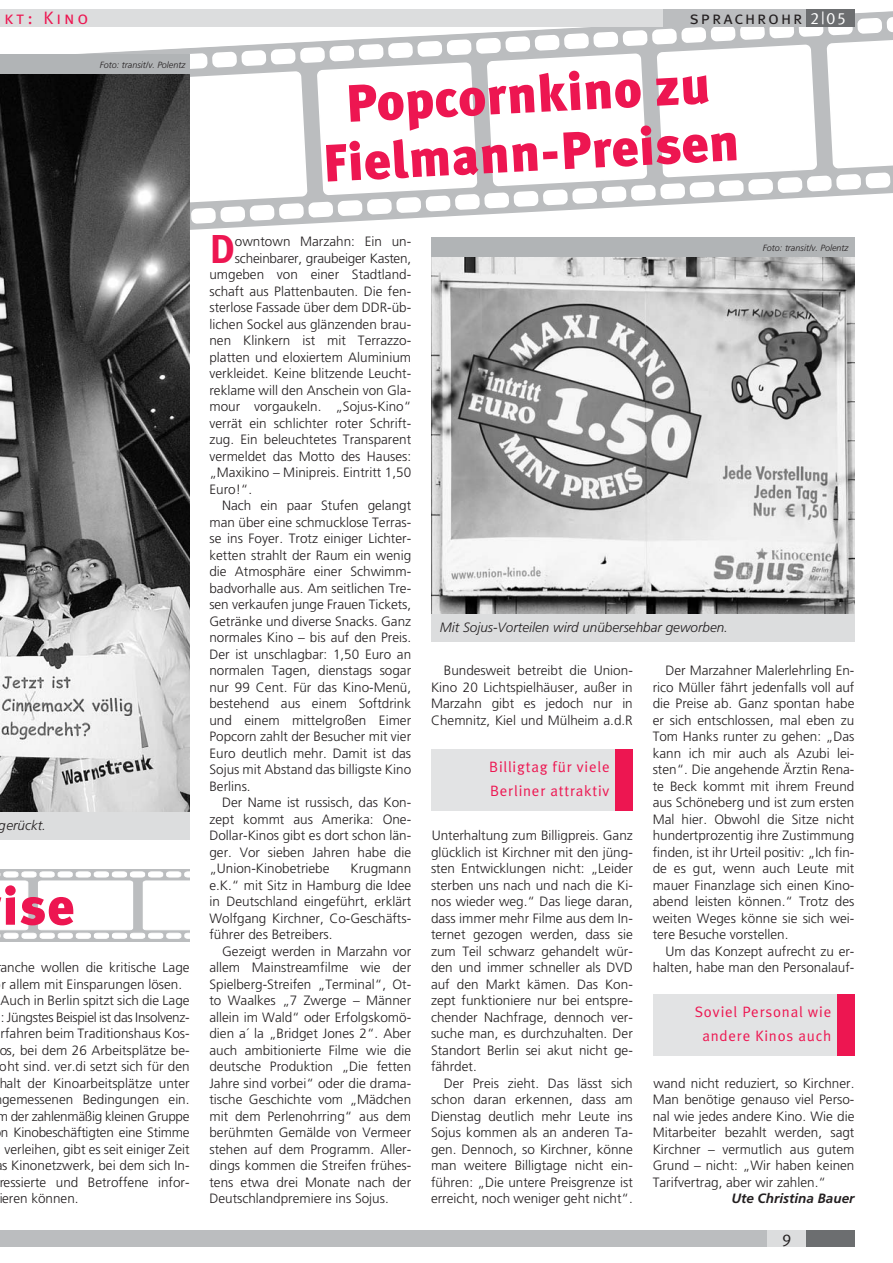
<style>
.page{position:relative;width:893px;height:1263px;background:#fff}
.page>*{position:absolute;margin:0;border:0;box-sizing:border-box;transform-origin:0 0}
.t1{font:900 52.5px/58.5px "Meta Plus";color:#ed1651;text-align:center}
.t2{font:700 40.35px "Meta Plus";color:#ed1651}
.t3{font:18px "Meta Plus Normal Caps";letter-spacing:.105em;color:#231f20}
.t4{font:18px "Meta Plus Normal Caps";letter-spacing:.16em;color:#ed1651}
.t5{font:16.5px "Meta Plus Normal";color:#231f20}
.t6{font:15px/24px "Meta Plus Normal";letter-spacing:.055em;color:#ed1651}
.t7{font:300 13.5px/16.5px "Frutiger";color:#231f20;text-align:justify}
.t8{font:300 13.5px "Frutiger";letter-spacing:-.02em;color:#231f20}
.t9{font:italic 300 13.5px "Frutiger";color:#231f20}
.t10{font:italic 700 13.5px "Frutiger";color:#231f20}
.t11{font:italic 300 9px "Frutiger";color:#231f20}
.s1{font-size:16.5px;color:#fff}
</style>
<div class="page">
<svg style="left:0;top:15px;width:892px;height:220px"></svg>
<div style="left:0;top:869px;width:189px;height:72px;background:#bbbdbf"></div>
<svg style="left:0;top:871px;width:189px;height:68px"></svg>
<img style="left:431px;top:257px;width:423px;height:358px">
<div style="left:431px;top:615px;width:423px;height:27px;background:#dcddde"></div>
<div style="left:431px;top:237px;width:423px;height:20px;background:#b1b4b6"></div>
<div style="left:29px;top:1230px;width:825px;height:17px;background:#dcddde"></div>
<div style="left:0;top:1230px;width:766px;height:17px;background:#bbbdbf"></div>
<div style="left:806px;top:1230px;width:48px;height:17px;background:#6c6e70"></div>
<div style="left:0;top:10px;width:854px;height:17px;background:#dcddde"></div>
<div style="left:663px;top:10px;width:191px;height:17px;background:#bbbdbf"></div>
<div style="left:806px;top:10px;width:48px;height:17px;background:#6c6e70"></div>
<img style="left:0;top:74px;width:190px;height:739px">
<div style="left:0;top:813px;width:190px;height:27px;background:#dcddde"></div>
<div style="left:0;top:54px;width:190px;height:20px;background:#b1b4b6"></div>
<div style="left:431px;top:749px;width:201px;height:62px;background:#e2e3e4"></div>
<div style="left:615px;top:749px;width:17px;height:62px;background:#ed1651"></div>
<div style="left:652px;top:994px;width:202px;height:62px;background:#e2e3e4"></div>
<div style="left:837px;top:994px;width:17px;height:62px;background:#ed1651"></div>
<h3 class="t4" style="left:4px;top:7px;width:85px">kt: Kino</h3>
<p class="t11" style="left:100px;top:61px;width:87px">Foto: transit/v. Polentz</p>
<h3 class="t3" style="left:690px;top:7px;width:157px">sprachrohr <span class="s1">2|05</span></h3>
<h1 class="t1" style="left:318px;top:81px;width:418px;rotate:-3deg">Popcornkino zu<br>Fielmann-Preisen</h1>
<p class="t9" style="left:-1px;top:820px;width:49px">gerückt.</p>
<h1 class="t1" style="left:3px;top:882px;width:73px">ise</h1>
<p class="t7" style="left:0;top:960px;width:190px">anche wollen die kritische Lage</p>
<p class="t7" style="left:1px;top:977px;width:182px">r allem mit Einsparungen lösen.</p>
<p class="t7" style="left:1px;top:993px;width:190px">Auch in Berlin spitzt sich die Lage</p>
<p class="t8" style="left:1px;top:1011px;width:190px">: Jüngstes Beispiel ist das Insolvenz-</p>
<p class="t7" style="left:1px;top:1026px;width:190px">rfahren beim Traditionshaus Kos-</p>
<p class="t7" style="left:-1px;top:1043px;width:192px">os, bei dem 26 Arbeitsplätze be-</p>
<p class="t7" style="left:0;top:1059px;width:191px">oht sind. ver.di setzt sich für den</p>
<p class="t7" style="left:-1px;top:1076px;width:192px">halt der Kinoarbeitsplätze unter</p>
<p class="t7" style="left:2px;top:1092px;width:189px">gemessenen Bedingungen ein.</p>
<p class="t8" style="left:-3px;top:1110px;width:194px">m der zahlenmäßig kleinen Gruppe</p>
<p class="t7" style="left:1px;top:1125px;width:190px">n Kinobeschäftigten eine Stimme</p>
<p class="t7" style="left:4px;top:1142px;width:187px">verleihen, gibt es seit einiger Zeit</p>
<p class="t7" style="left:2px;top:1158px;width:189px">s Kinonetzwerk, bei dem sich In-</p>
<p class="t7" style="left:-1px;top:1175px;width:192px">ressierte und Betroffene infor-</p>
<p class="t7" style="left:-1px;top:1191px;width:81px">ieren können.</p>
<h2 class="t2" style="left:209px;top:232px;width:27px">D</h2>
<p class="t7" style="left:235px;top:234px;width:178px">owntown Marzahn: Ein un-</p>
<p class="t7" style="left:235px;top:251px;width:178px">scheinbarer, graubeiger Kasten,</p>
<p class="t7" style="left:209px;top:267px;width:203px">umgeben von einer Stadtland-</p>
<p class="t7" style="left:209px;top:284px;width:203px">schaft aus Plattenbauten. Die fen-</p>
<p class="t7" style="left:209px;top:300px;width:203px">sterlose Fassade über dem DDR-üb-</p>
<p class="t7" style="left:209px;top:317px;width:203px">lichen Sockel aus glänzenden brau-</p>
<p class="t7" style="left:209px;top:333px;width:203px">nen Klinkern ist mit Terrazzo-</p>
<p class="t7" style="left:209px;top:350px;width:203px">platten und eloxiertem Aluminium</p>
<p class="t7" style="left:209px;top:366px;width:203px">verkleidet. Keine blitzende Leucht-</p>
<p class="t7" style="left:209px;top:383px;width:203px">reklame will den Anschein von Gla-</p>
<p class="t7" style="left:209px;top:399px;width:203px">mour vorgaukeln. „Sojus-Kino“</p>
<p class="t7" style="left:209px;top:416px;width:203px">verrät ein schlichter roter Schrift-</p>
<p class="t7" style="left:209px;top:432px;width:203px">zug. Ein beleuchtetes Transparent</p>
<p class="t7" style="left:209px;top:449px;width:203px">vermeldet das Motto des Hauses:</p>
<p class="t7" style="left:209px;top:465px;width:203px">„Maxikino – Minipreis. Eintritt 1,50</p>
<p class="t7" style="left:209px;top:482px;width:44px">Euro!“.</p>
<p class="t7" style="left:222px;top:498px;width:190px">Nach ein paar Stufen gelangt</p>
<p class="t7" style="left:209px;top:515px;width:203px">man über eine schmucklose Terras-</p>
<p class="t7" style="left:209px;top:531px;width:203px">se ins Foyer. Trotz einiger Lichter-</p>
<p class="t7" style="left:209px;top:548px;width:203px">ketten strahlt der Raum ein wenig</p>
<p class="t7" style="left:209px;top:564px;width:203px">die Atmosphäre einer Schwimm-</p>
<p class="t7" style="left:209px;top:581px;width:203px">badvorhalle aus. Am seitlichen Tre-</p>
<p class="t7" style="left:209px;top:597px;width:203px">sen verkaufen junge Frauen Tickets,</p>
<p class="t7" style="left:209px;top:614px;width:203px">Getränke und diverse Snacks. Ganz</p>
<p class="t7" style="left:209px;top:630px;width:203px">normales Kino – bis auf den Preis.</p>
<p class="t7" style="left:209px;top:647px;width:203px">Der ist unschlagbar: 1,50 Euro an</p>
<p class="t7" style="left:209px;top:663px;width:203px">normalen Tagen, dienstags sogar</p>
<p class="t7" style="left:209px;top:680px;width:203px">nur 99 Cent. Für das Kino-Menü,</p>
<p class="t7" style="left:209px;top:696px;width:203px">bestehend aus einem Softdrink</p>
<p class="t7" style="left:209px;top:713px;width:203px">und einem mittelgroßen Eimer</p>
<p class="t7" style="left:209px;top:729px;width:203px">Popcorn zahlt der Besucher mit vier</p>
<p class="t7" style="left:209px;top:746px;width:203px">Euro deutlich mehr. Damit ist das</p>
<p class="t7" style="left:209px;top:762px;width:203px">Sojus mit Abstand das billigste Kino</p>
<p class="t7" style="left:209px;top:779px;width:43px">Berlins.</p>
<p class="t7" style="left:222px;top:795px;width:190px">Der Name ist russisch, das Kon-</p>
<p class="t7" style="left:209px;top:812px;width:203px">zept kommt aus Amerika: One-</p>
<p class="t7" style="left:209px;top:828px;width:203px">Dollar-Kinos gibt es dort schon län-</p>
<p class="t7" style="left:209px;top:845px;width:203px">ger. Vor sieben Jahren habe die</p>
<p class="t7" style="left:209px;top:861px;width:122px">„Union-Kinobetriebe</p>
<p class="t7" style="left:209px;top:861px;width:203px;text-indent:141px">Krugmann e.K.“ mit Sitz in Hamburg die Idee in Deutschland eingeführt, erklärt Wolfgang Kirchner, Co-Geschäfts&shy;führer des Betreibers.</p>
<p class="t7" style="left:209px;top:944px;width:203px;text-indent:13px">Gezeigt werden in Marzahn vor allem Mainstreamfilme wie der Spielberg-Streifen „Terminal“, Ot&shy;to Waalkes „7 Zwerge – Männer allein im Wald“ oder Erfolgskomö&shy;dien a´ la „Bridget Jones 2“. Aber auch ambitionierte Filme wie die deutsche Produktion „Die fetten Jahre sind vorbei“ oder die drama&shy;tische Geschichte vom „Mädchen mit dem Perlenohrring“ aus dem berühmten Gemälde von Vermeer stehen auf dem Programm. Aller&shy;dings kommen die Streifen frühes&shy;tens etwa drei Monate nach der Deutschlandpremiere ins Sojus.</p>
<p class="t11" style="left:763px;top:244px;width:87px">Foto: transit/v. Polentz</p>
<p class="t9" style="left:440px;top:622px;width:290px">Mit Sojus-Vorteilen wird unübersehbar geworben.</p>
<p class="t7" style="left:431px;top:663px;width:203px;text-indent:13px">Bundesweit betreibt die Union-Kino 20 Lichtspielhäuser, außer in Marzahn gibt es jedoch nur in Chemnitz, Kiel und Mülheim a.d.R</p>
<p class="t6" style="left:489px;top:756px;width:122px">Billigtag für viele<br>Berliner attraktiv</p>
<p class="t7" style="left:431px;top:828px;width:203px">Unterhaltung zum Billigpreis. Ganz glücklich ist Kirchner mit den jüng&shy;sten Entwicklungen nicht: „Leider sterben uns nach und nach die Ki&shy;nos wieder weg.“ Das liege daran, dass immer mehr Filme aus dem In&shy;ternet gezogen werden, dass sie zum Teil schwarz gehandelt wür&shy;den und immer schneller als DVD auf den Markt kämen. Das Kon&shy;zept funktioniere nur bei entspre&shy;chender Nachfrage, dennoch ver&shy;suche man, es durchzuhalten. Der Standort Berlin sei akut nicht ge&shy;fährdet.</p>
<p class="t7" style="left:431px;top:1076px;width:203px;text-indent:13px">Der Preis zieht. Das lässt sich schon daran erkennen, dass am Dienstag deutlich mehr Leute ins Sojus kommen als an anderen Ta&shy;gen. Dennoch, so Kirchner, könne man weitere Billigtage nicht ein&shy;führen: „Die untere Preisgrenze ist erreicht, noch weniger geht nicht“.</p>
<p class="t7" style="left:652px;top:663px;width:203px;text-indent:13px">Der Marzahner Malerlehrling En&shy;rico Müller fährt jedenfalls voll auf die Preise ab. Ganz spontan habe er sich entschlossen, mal eben zu Tom Hanks runter zu gehen: „Das kann ich mir auch als Azubi lei&shy;sten“. Die angehende Ärztin Rena&shy;te Beck kommt mit ihrem Freund aus Schöneberg und ist zum ersten Mal hier. Obwohl die Sitze nicht hundertprozentig ihre Zustimmung finden, ist ihr Urteil positiv: „Ich fin&shy;de es gut, wenn auch Leute mit mauer Finanzlage sich einen Kino&shy;abend leisten können.“ Trotz des weiten Weges könne sie sich wei&shy;tere Besuche vorstellen.</p>
<p class="t7" style="left:652px;top:944px;width:203px;text-align:right">Um das Konzept aufrecht zu er&shy;halten, habe man den Personalauf-</p>
<p class="t6" style="left:694px;top:1001px;width:138px;text-align:center">Soviel Personal wie andere Kinos auch</p>
<p class="t7" style="left:652px;top:1076px;width:203px">wand nicht reduziert, so Kirchner.<br>Man benötige genauso viel Perso&shy;nal wie jedes andere Kino. Wie die Mitarbeiter bezahlt werden, sagt Kirchner – vermutlich aus gutem Grund – nicht: „Wir haben keinen Tarifvertrag, aber wir zahlen.“</p>
<p class="t10" style="left:731px;top:1193px;width:125px">Ute Christina Bauer</p>
<p class="t5" style="left:782px;top:1231px;width:10px">9</p>
</div>
